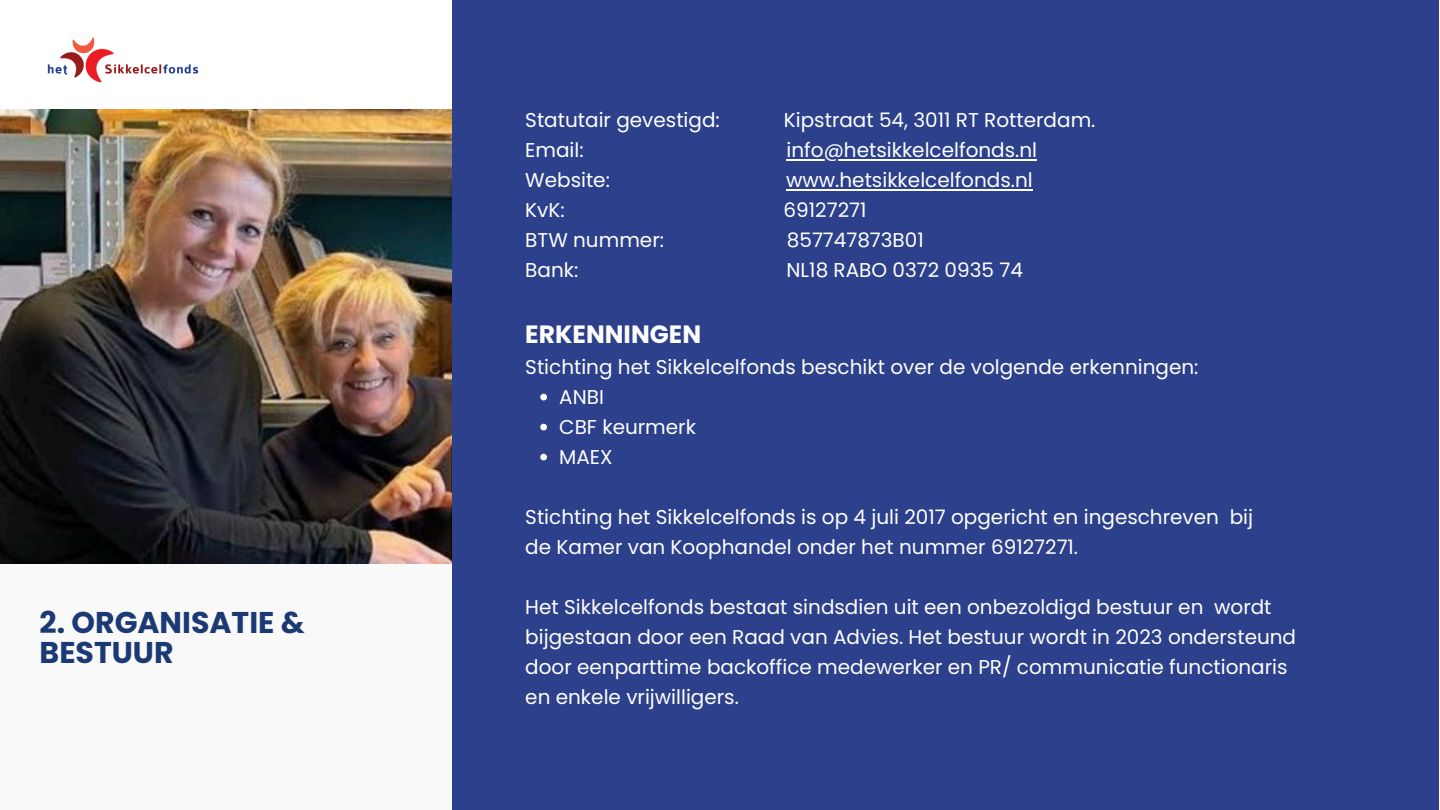
<style>
.page{position:relative;width:1440px;height:810px;background:#fff}
.page>*{position:absolute;margin:0;border:0;box-sizing:border-box;transform-origin:0 0}
.t1{font:700 30px/29.2px "Poppins";color:#1b3973}
.t2{font:700 25px "Poppins";color:#fff}
.t3{font:20px "Poppins";color:#fff}
</style>
<div class="page">
<div style="left:0;top:551px;width:537px;height:259px;background:#f6f6f6"></div>
<img style="left:47px;top:37px;width:152px;height:46px">
<div style="left:452px;top:0;width:987px;height:810px;background:#2c408b"></div>
<hr style="left:787px;top:159px;width:250px;height:1px;background:#fff">
<hr style="left:786px;top:189px;width:247px;height:1px;background:#fff">
<svg style="left:540px;top:394px;width:7px;height:6px"></svg>
<svg style="left:540px;top:424px;width:7px;height:6px"></svg>
<svg style="left:540px;top:454px;width:7px;height:6px"></svg>
<img style="left:0;top:109px;width:452px;height:454px">
<p class="t1" style="left:40px;top:608px;width:267px">2. ORGANISATIE &amp;<br>BESTUUR</p>
<p class="t3" style="left:525px;top:106px;width:196px">Statutair gevestigd:</p>
<p class="t3" style="left:784px;top:106px;width:313px">Kipstraat 54, 3011 RT Rotterdam.</p>
<p class="t3" style="left:525px;top:136px;width:60px">Email:</p>
<p class="t3" style="left:787px;top:136px;width:252px">info@hetsikkelcelfonds.nl</p>
<p class="t3" style="left:525px;top:166px;width:86px">Website:</p>
<p class="t3" style="left:786px;top:166px;width:248px">www.hetsikkelcelfonds.nl</p>
<p class="t3" style="left:525px;top:196px;width:41px">KvK:</p>
<p class="t3" style="left:784px;top:196px;width:84px">69127271</p>
<p class="t3" style="left:525px;top:226px;width:140px">BTW nummer:</p>
<p class="t3" style="left:787px;top:226px;width:139px">857747873B01</p>
<p class="t3" style="left:525px;top:256px;width:55px">Bank:</p>
<p class="t3" style="left:787px;top:256px;width:238px">NL18 RABO 0372 0935 74</p>
<p class="t2" style="left:525px;top:317px;width:177px">ERKENNINGEN</p>
<p class="t3" style="left:525px;top:353px;width:675px">Stichting het Sikkelcelfonds beschikt over de volgende erkenningen:</p>
<p class="t3" style="left:559px;top:383px;width:46px">ANBI</p>
<p class="t3" style="left:559px;top:413px;width:138px">CBF keurmerk</p>
<p class="t3" style="left:559px;top:443px;width:55px">MAEX</p>
<p class="t3" style="left:525px;top:503px;width:729px">Stichting het Sikkelcelfonds is op 4 juli 2017 opgericht en ingeschreven bij</p>
<p class="t3" style="left:525px;top:533px;width:554px">de Kamer van Koophandel onder het nummer 69127271.</p>
<p class="t3" style="left:525px;top:593px;width:748px">Het Sikkelcelfonds bestaat sindsdien uit een onbezoldigd bestuur en wordt</p>
<p class="t3" style="left:525px;top:623px;width:772px">bijgestaan door een Raad van Advies. Het bestuur wordt in 2023 ondersteund</p>
<p class="t3" style="left:525px;top:653px;width:764px">door eenparttime backoffice medewerker en PR/ communicatie functionaris</p>
<p class="t3" style="left:525px;top:683px;width:215px">en enkele vrijwilligers.</p>
</div>
